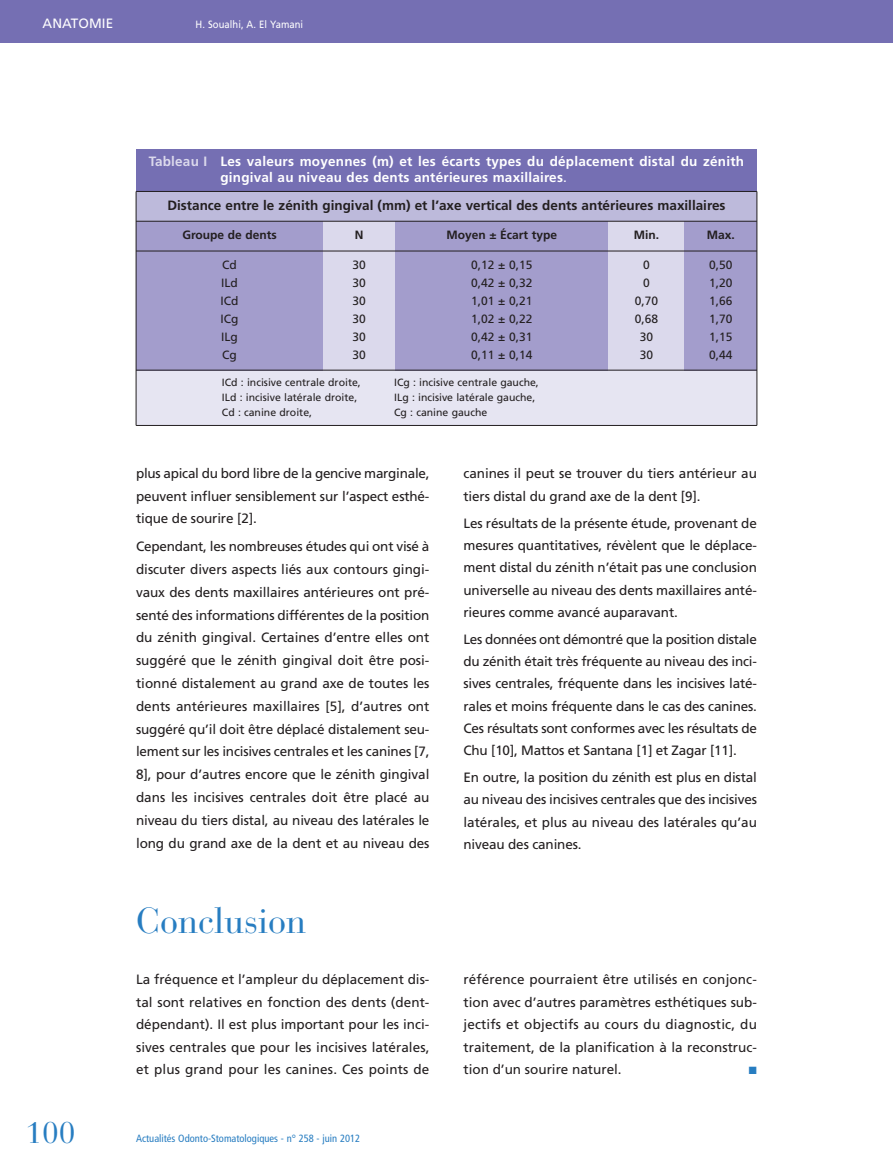
<style>
.page{position:relative;width:893px;height:1170px;background:#fff}
.page>*{position:absolute;margin:0;border:0;box-sizing:border-box;transform-origin:0 0}
.t1{font:36px "Bauer Bodoni";color:#277dc1}
.t2{font:30px "Bauer Bodoni";color:#277dc1}
.t3{font:13.5px/22.8px "Frutiger";letter-spacing:-.01em;color:#231f20;text-align:justify}
.t4{font:700 13.5px/16.2px "Frutiger";letter-spacing:.015em;color:#fff}
.t5{font:700 13.5px "Frutiger";color:#231f20}
.t6{font:13.5px "Frutiger";letter-spacing:.005em;color:#fff}
.t7{font:12px/18px "Frutiger";color:#231f20;text-align:justify}
.t8{font:700 12px "Frutiger";color:#231f20}
.t9{font:10.5px "Frutiger";color:#231f20}
.t10{font:condensed 10.5px "Frutiger";color:#277dc1}
.t11{font:10.5px "Frutiger";letter-spacing:.005em;color:#fff;scale:.9 1}
.t12{font:10.5px "Zapf Dingbats";color:#277dc1}
.s1{color:#dbd9ec}
.s2{font-weight:400}
</style>
<div class="page">
<div style="left:0;top:0;width:893px;height:43px;background:#756fb3"></div>
<div style="left:136px;top:191px;width:621px;height:30px;background:#bdbadb"></div>
<div style="left:136px;top:370px;width:621px;height:55px;background:#e6e5f2"></div>
<div style="left:136px;top:221px;width:187px;height:30px;background:#a39dcc"></div>
<div style="left:136px;top:251px;width:187px;height:119px;background:#a39dcc"></div>
<div style="left:323px;top:221px;width:72px;height:30px;background:#dbd9ec"></div>
<div style="left:323px;top:251px;width:72px;height:119px;background:#dbd9ec"></div>
<div style="left:395px;top:221px;width:213px;height:30px;background:#a39dcc"></div>
<div style="left:395px;top:251px;width:213px;height:119px;background:#a39dcc"></div>
<div style="left:608px;top:221px;width:77px;height:30px;background:#dbd9ec"></div>
<div style="left:608px;top:251px;width:77px;height:119px;background:#dbd9ec"></div>
<div style="left:685px;top:221px;width:72px;height:30px;background:#a39dcc"></div>
<div style="left:685px;top:251px;width:72px;height:119px;background:#a39dcc"></div>
<hr style="left:136px;top:221px;width:621px;height:1px;background:#231f20">
<hr style="left:136px;top:251px;width:621px;height:1px;background:#231f20">
<hr style="left:136px;top:370px;width:621px;height:1px;background:#231f20">
<hr style="left:136px;top:425px;width:621px;height:1px;background:#231f20">
<hr style="left:136px;top:191px;width:1px;height:234px;background:#231f20">
<hr style="left:757px;top:191px;width:1px;height:234px;background:#231f20">
<div style="left:136px;top:149px;width:621px;height:42px;background:#756fb3"></div>
<hr style="left:136px;top:191px;width:621px;height:1px;background:#231f20">
<p class="t6" style="left:43px;top:18px;width:72px">ANATOMIE</p>
<p class="t11" style="left:196px;top:20px;width:121px">H. Soualhi, A. El Yamani</p>
<p class="t4" style="left:220px;top:154px;width:525px;text-indent:-72px"><span class="s1">Tableau I</span> Les valeurs moyennes (m) et les écarts types du déplacement distal du zénith gingival au niveau des dents antérieures maxillaires<span class="s2">.</span></p>
<p class="t5" style="left:167px;top:200px;width:560px">Distance entre le zénith gingival (mm) et l’axe vertical des dents antérieures maxillaires</p>
<p class="t8" style="left:182px;top:230px;width:96px">Groupe de dents</p>
<p class="t7" style="left:221px;top:257px;width:19px;text-align:left">Cd<br>ILd<br>ICd<br>ICg<br>ILg<br>Cg</p>
<p class="t8" style="left:355px;top:230px;width:10px">N</p>
<p class="t7" style="left:353px;top:257px;width:15px">30<br>30<br>30<br>30<br>30<br>30</p>
<p class="t8" style="left:446px;top:230px;width:112px">Moyen ± Écart type</p>
<p class="t7" style="left:471px;top:257px;width:63px">0,12 ± 0,15<br>0,42 ± 0,32<br>1,01 ± 0,21<br>1,02 ± 0,22<br>0,42 ± 0,31<br>0,11 ± 0,14</p>
<p class="t9" style="left:222px;top:378px;width:140px">ICd : incisive centrale droite,</p>
<p class="t9" style="left:394px;top:378px;width:146px">ICg : incisive centrale gauche,</p>
<p class="t9" style="left:222px;top:393px;width:137px">ILd : incisive latérale droite,</p>
<p class="t9" style="left:394px;top:393px;width:143px">ILg : incisive latérale gauche,</p>
<p class="t9" style="left:222px;top:408px;width:92px">Cd : canine droite,</p>
<p class="t9" style="left:394px;top:408px;width:95px">Cg : canine gauche</p>
<p class="t8" style="left:634px;top:230px;width:27px">Min.</p>
<p class="t7" style="left:635px;top:257px;width:25px;text-align:center">0<br>0<br>0,70<br>0,68<br>30<br>30</p>
<p class="t8" style="left:707px;top:230px;width:30px">Max.</p>
<p class="t7" style="left:709px;top:257px;width:25px">0,50<br>1,20<br>1,66<br>1,70<br>1,15<br>0,44</p>
<p class="t3" style="left:136px;top:463px;width:295px">plus apical du bord libre de la gencive marginale, peuvent influer sensiblement sur l’aspect esthé&shy;tique de sourire [2].</p>
<p class="t3" style="left:136px;top:536px;width:295px">Cependant, les nombreuses études qui ont visé à discuter divers aspects liés aux contours gingi&shy;vaux des dents maxillaires antérieures ont pré&shy;senté des informations différentes de la position du zénith gingival. Certaines d’entre elles ont suggéré que le zénith gingival doit être posi&shy;tionné distalement au grand axe de toutes les dents antérieures maxillaires [5], d’autres ont suggéré qu’il doit être déplacé distalement seu&shy;lement sur les incisives centrales et les canines [7, 8], pour d’autres encore que le zénith gingival dans les incisives centrales doit être placé au niveau du tiers distal, au niveau des latérales le long du grand axe de la dent et au niveau des</p>
<h1 class="t1" style="left:136px;top:907px;width:172px">Conclusion</h1>
<p class="t3" style="left:463px;top:463px;width:295px">canines il peut se trouver du tiers antérieur au tiers distal du grand axe de la dent [9].</p>
<p class="t3" style="left:463px;top:512px;width:295px;line-height:22.4px">Les résultats de la présente étude, provenant de mesures quantitatives, révèlent que le déplace&shy;ment distal du zénith n’était pas une conclusion universelle au niveau des dents maxillaires anté&shy;rieures comme avancé auparavant.</p>
<p class="t3" style="left:463px;top:628px;width:295px;line-height:22.4px">Les données ont démontré que la position distale du zénith était très fréquente au niveau des inci&shy;sives centrales, fréquente dans les incisives laté&shy;rales et moins fréquente dans le cas des canines.<br>Ces résultats sont conformes avec les résultats de Chu [10], Mattos et Santana [1] et Zagar [11].</p>
<p class="t3" style="left:463px;top:767px;width:295px;line-height:22.4px">En outre, la position du zénith est plus en distal au niveau des incisives centrales que des incisives latérales, et plus au niveau des latérales qu’au niveau des canines.</p>
<h2 class="t2" style="left:26px;top:1121px;width:52px">100</h2>
<p class="t3" style="left:136px;top:969px;width:295px">La fréquence et l’ampleur du déplacement dis&shy;tal sont relatives en fonction des dents (dent&shy;dépendant). Il est plus important pour les inci&shy;sives centrales que pour les incisives latérales, et plus grand pour les canines. Ces points de</p>
<p class="t3" style="left:463px;top:969px;width:295px">référence pourraient être utilisés en conjonc&shy;tion avec d’autres paramètres esthétiques sub&shy;jectifs et objectifs au cours du diagnostic, du traitement, de la planification à la reconstruc&shy;tion d’un sourire naturel.</p>
<p class="t12" style="left:749px;top:1064px;width:9px">■</p>
<p class="t10" style="left:136px;top:1134px;width:226px">Actualités Odonto-Stomatologiques - n° 258 - juin 2012</p>
</div>
